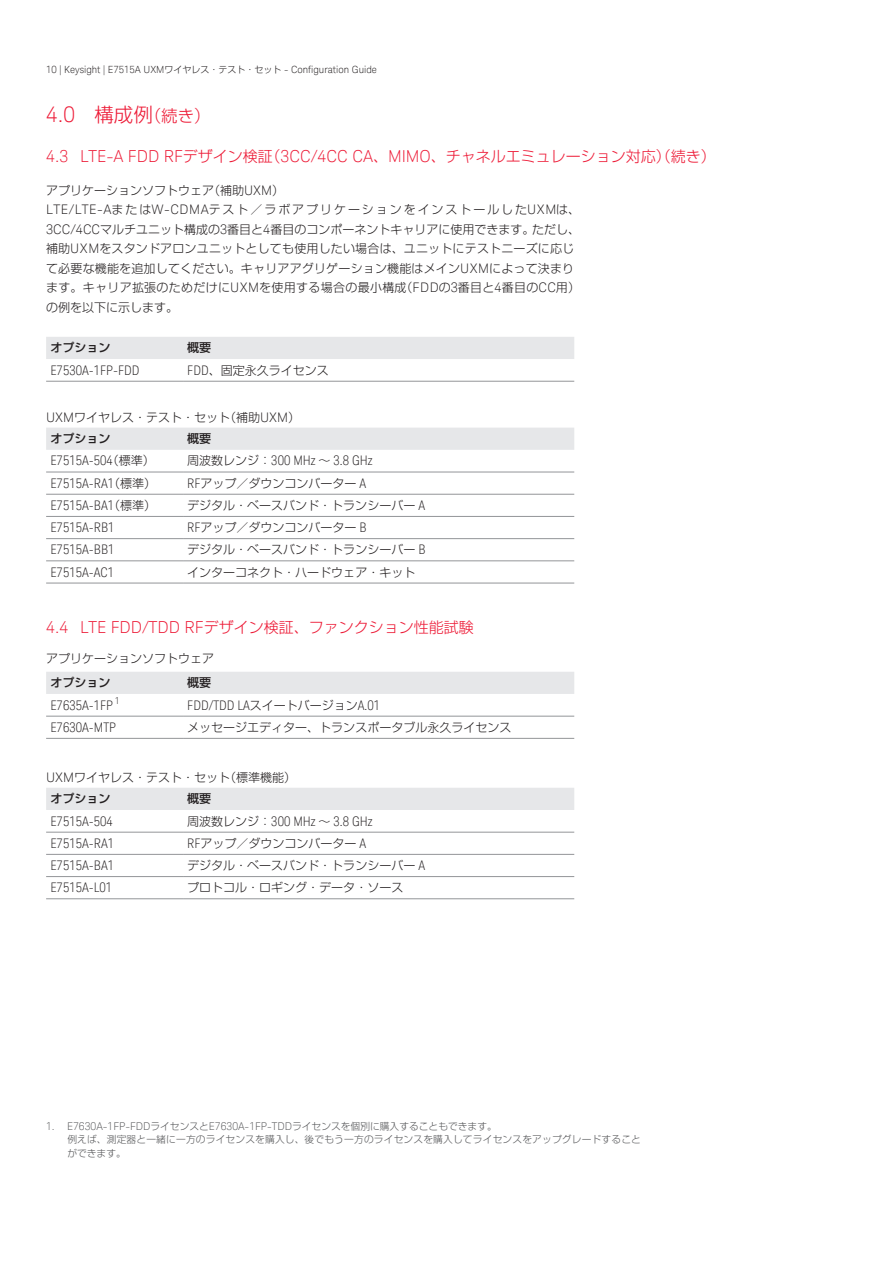
<style>
.page{position:relative;width:893px;height:1263px;background:#fff}
.page>*{position:absolute;margin:0;border:0;box-sizing:border-box;transform-origin:0 0}
.t1{font:300 19.5px "Shin Go Pro";color:#ed1a36}
.t2{font:300 15px "Shin Go Pro";color:#ed1a36}
.t3{font:300 condensed 13.2px "Keysight Sans";color:#231f20}
.t4{font:300 12px/19.5px "Shin Go Pro";color:#231f20}
.t5{font:500 12px "Shin Go Pro";color:#231f20}
.t6{font:300 10.8px "Keysight Sans";color:#57585a}
.t7{font:300 9.9px "Keysight Sans";color:#231f20}
.t8{font:300 9.75px/13.5px "Shin Go Pro";letter-spacing:.015em;color:#57585a}
.s1{font-family:"Shin Go Pro";font-size:9px}
.s2{font-family:"Keysight Sans";font-size:21.45px}
.s3{font-size:16.5px}
.s4{font-family:"Keysight Sans";font-size:16.5px}
.s5{font-family:"Keysight Sans";font-size:13.2px}
.s6{font-family:"Keysight Sans";font-stretch:condensed;font-size:13.2px}
.s7{font-weight:500}
.s8{font-family:"Shin Go Pro";font-stretch:normal;font-size:12px}
.s9{font-family:"Shin Go Pro";font-size:9.75px}
</style>
<div class="page">
<div style="left:46px;top:337px;width:528px;height:22px;background:#e6e7e9"></div>
<hr style="left:46px;top:381px;width:137px;height:1px;background:#939598">
<hr style="left:183px;top:381px;width:391px;height:1px;background:#939598">
<div style="left:46px;top:428px;width:528px;height:22px;background:#e6e7e9"></div>
<hr style="left:46px;top:472px;width:137px;height:1px;background:#939598">
<hr style="left:183px;top:472px;width:391px;height:1px;background:#939598">
<hr style="left:46px;top:494px;width:137px;height:1px;background:#939598">
<hr style="left:183px;top:494px;width:391px;height:1px;background:#939598">
<hr style="left:46px;top:516px;width:137px;height:1px;background:#939598">
<hr style="left:183px;top:516px;width:391px;height:1px;background:#939598">
<hr style="left:46px;top:538px;width:137px;height:1px;background:#939598">
<hr style="left:183px;top:538px;width:391px;height:1px;background:#939598">
<hr style="left:46px;top:560px;width:137px;height:1px;background:#939598">
<hr style="left:46px;top:583px;width:137px;height:1px;background:#939598">
<hr style="left:183px;top:560px;width:391px;height:1px;background:#939598">
<hr style="left:183px;top:583px;width:391px;height:1px;background:#939598">
<div style="left:46px;top:672px;width:528px;height:22px;background:#e6e7e9"></div>
<hr style="left:46px;top:716px;width:137px;height:1px;background:#939598">
<hr style="left:46px;top:738px;width:137px;height:1px;background:#939598">
<hr style="left:183px;top:716px;width:391px;height:1px;background:#939598">
<hr style="left:183px;top:738px;width:391px;height:1px;background:#939598">
<div style="left:46px;top:788px;width:528px;height:22px;background:#e6e7e9"></div>
<hr style="left:46px;top:832px;width:137px;height:1px;background:#939598">
<hr style="left:183px;top:832px;width:391px;height:1px;background:#939598">
<hr style="left:46px;top:854px;width:137px;height:1px;background:#939598">
<hr style="left:183px;top:854px;width:391px;height:1px;background:#939598">
<hr style="left:46px;top:876px;width:137px;height:1px;background:#939598">
<hr style="left:46px;top:898px;width:137px;height:1px;background:#939598">
<hr style="left:183px;top:876px;width:391px;height:1px;background:#939598">
<hr style="left:183px;top:898px;width:391px;height:1px;background:#939598">
<p class="t7" style="left:46px;top:64px;width:332px">10 | Keysight | E7515A UXM<span class="s1">ワイヤレス・テスト・セット</span> - Configuration Guide</p>
<h1 class="t1" style="left:46px;top:98px;width:166px"><span class="s2">4.0</span>　構成例<span class="s3">（続き）</span></h1>
<p class="t2" style="left:46px;top:144px;width:671px"><span class="s4">4.3 LTE-A FDD RF</span>デザイン検証（<span class="s4">3CC/4CC CA</span>、<span class="s4">MIMO</span>、チャネルエミュレーション対応）（続き）</p>
<p class="t4" style="left:46px;top:179px;width:536px">アプリケーションソフトウェア（補助<span class="s5">UXM</span>）<br><span class="s5">LTE/LTE-A</span>または<span class="s5">W-CDMA</span>テスト／ラボアプリケーションをインストールした<span class="s5">UXM</span>は、<span class="s5">3CC/4CC</span>マルチユニット構成の<span class="s5">3</span>番目と<span class="s5">4</span>番目のコンポーネントキャリアに使用できます。ただし、補助<span class="s5">UXM</span>をスタンドアロンユニットとしても使用したい場合は、ユニットにテストニーズに応じて必要な機能を追加してください。キャリアアグリゲーション機能はメイン<span class="s5">UXM</span>によって決まります。キャリア拡張のためだけに<span class="s5">UXM</span>を使用する場合の最小構成（<span class="s5">FDD</span>の<span class="s5">3</span>番目と<span class="s5">4</span>番目の<span class="s5">CC</span>用）の例を以下に示します。</p>
<p class="t5" style="left:50px;top:338px;width:61px">オプション</p>
<p class="t5" style="left:187px;top:338px;width:25px">概要</p>
<p class="t3" style="left:50px;top:362px;width:91px">E7530A-1FP-FDD</p>
<p class="t4" style="left:187px;top:359px;width:143px"><span class="s6">FDD</span>、固定永久ライセンス</p>
<p class="t4" style="left:50px;top:405px;width:251px;line-height:21.3px;text-indent:-4px"><span class="s5">UXM</span>ワイヤレス・テスト・セット（補助<span class="s5">UXM</span>）<span class="s7">オプション</span></p>
<p class="t5" style="left:187px;top:429px;width:25px">概要</p>
<p class="t3" style="left:50px;top:453px;width:106px">E7515A-504<span class="s8">（標準）</span></p>
<p class="t3" style="left:187px;top:453px;width:187px"><span class="s8">周波数レンジ：</span>300 MHz <span class="s8">～</span> 3.8 GHz</p>
<p class="t3" style="left:50px;top:475px;width:107px">E7515A-RA1<span class="s8">（標準）</span></p>
<p class="t4" style="left:187px;top:472px;width:181px"><span class="s6">RF</span>アップ／ダウンコンバーター <span class="s6">A</span></p>
<p class="t3" style="left:50px;top:497px;width:107px">E7515A-BA1<span class="s8">（標準）</span></p>
<p class="t4" style="left:187px;top:494px;width:239px">デジタル・ベースバンド・トランシーバー <span class="s6">A</span></p>
<p class="t3" style="left:50px;top:520px;width:66px">E7515A-RB1</p>
<p class="t4" style="left:187px;top:516px;width:181px"><span class="s6">RF</span>アップ／ダウンコンバーター <span class="s6">B</span></p>
<p class="t3" style="left:50px;top:542px;width:66px">E7515A-BB1</p>
<p class="t4" style="left:187px;top:538px;width:240px">デジタル・ベースバンド・トランシーバー <span class="s6">B</span></p>
<p class="t3" style="left:50px;top:564px;width:65px">E7515A-AC1</p>
<p class="t4" style="left:187px;top:561px;width:229px">インターコネクト・ハードウェア・キット</p>
<p class="t2" style="left:46px;top:615px;width:429px"><span class="s4">4.4 LTE FDD/TDD RF</span>デザイン検証、ファンクション性能試験</p>
<p class="t4" style="left:46px;top:647px;width:170px">アプリケーションソフトウェア</p>
<p class="t5" style="left:50px;top:673px;width:61px">オプション</p>
<p class="t5" style="left:187px;top:673px;width:25px">概要</p>
<p class="t3" style="left:50px;top:697px;width:71px">E7635A-1FP <sup>1</sup></p>
<p class="t3" style="left:187px;top:697px;width:194px">FDD/TDD LA<span class="s8">スイートバージョン</span>A.01</p>
<p class="t3" style="left:50px;top:719px;width:67px">E7630A-MTP</p>
<p class="t4" style="left:187px;top:716px;width:325px">メッセージエディター、トランスポータブル永久ライセンス</p>
<p class="t4" style="left:50px;top:765px;width:247px;line-height:21.3px;text-indent:-4px"><span class="s5">UXM</span>ワイヤレス・テスト・セット（標準機能）<span class="s7">オプション</span></p>
<p class="t5" style="left:187px;top:789px;width:25px">概要</p>
<p class="t3" style="left:50px;top:813px;width:64px">E7515A-504</p>
<p class="t3" style="left:187px;top:813px;width:187px"><span class="s8">周波数レンジ：</span>300 MHz <span class="s8">～</span> 3.8 GHz</p>
<p class="t3" style="left:50px;top:835px;width:65px">E7515A-RA1</p>
<p class="t4" style="left:187px;top:832px;width:181px"><span class="s6">RF</span>アップ／ダウンコンバーター <span class="s6">A</span></p>
<p class="t3" style="left:50px;top:857px;width:65px">E7515A-BA1</p>
<p class="t4" style="left:187px;top:854px;width:239px">デジタル・ベースバンド・トランシーバー <span class="s6">A</span></p>
<p class="t3" style="left:50px;top:880px;width:63px">E7515A-L01</p>
<p class="t4" style="left:187px;top:876px;width:217px">プロトコル・ロギング・データ・ソース</p>
<p class="t6" style="left:46px;top:1119px;width:452px">1. E7630A-1FP-FDD<span class="s9">ライセンスと</span>E7630A-1FP-TDD<span class="s9">ライセンスを個別に購入することもできます。</span></p>
<p class="t8" style="left:67px;top:1131px;width:575px">例えば、測定器と一緒に一方のライセンスを購入し、後でもう一方のライセンスを購入してライセンスをアップグレードすることができます。</p>
</div>
